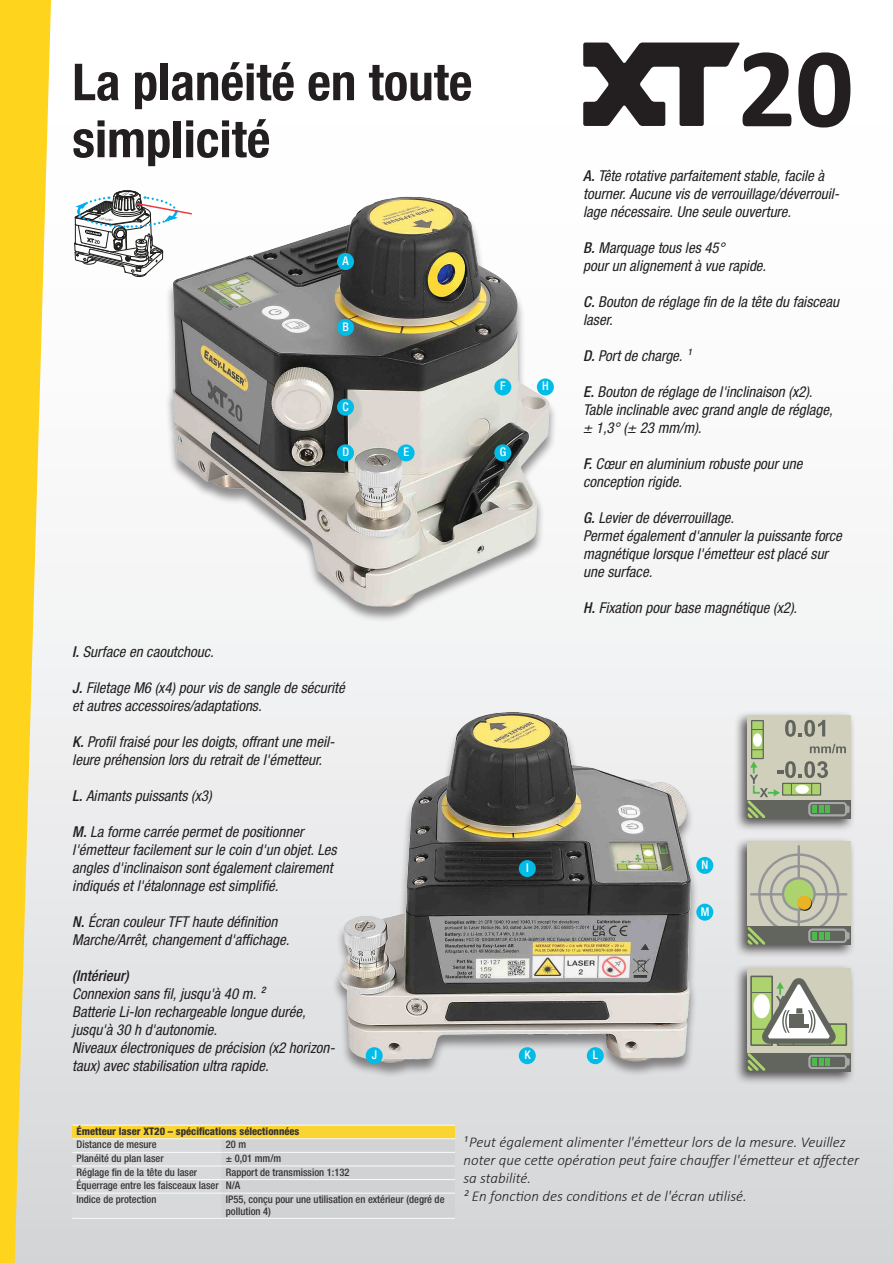
<style>
.page{position:relative;width:893px;height:1263px;background:#fff}
.page>*{position:absolute;margin:0;border:0;box-sizing:border-box;transform-origin:0 0}
.t1{font:700 condensed 51px/57px "Helvetica Neue LTW1 G";color:#231f20}
.t2{font:italic condensed 15px/18px "Helvetica Neue LTW1 G";color:#231f20}
.t3{font:italic 300 15px/18px "Calibri";color:#231f20}
.t4{font:italic 500 condensed 15px "Helvetica Neue LTW1 G";color:#231f20}
.TEXT_liten_med_Rubri{font:500 condensed 12px "Helvetica Neue LTW1 G";color:#fff}
.t5{font:500 condensed 10.5px/13.6px "Helvetica Neue LTW1 G";color:#231f20}
.t6{font:800 condensed 10.5px "Helvetica Neue LTW1 G";color:#231f20}
.s1{font-weight:500}
</style>
<div class="page">
<div style="left:0;top:0;width:893px;height:1263px;background:linear-gradient(to bottom,#fff,#d9dadc)"></div>
<svg style="left:0;top:0;width:51px;height:1263px;background:#f6db65"></svg>
<img style="left:329px;top:708px;width:368px;height:368px">
<div style="left:165px;top:197px;width:393px;height:425px;background:#231f20;opacity:.5"></div>
<img style="left:167px;top:192px;width:389px;height:420px">
<div style="left:734px;top:963px;width:121px;height:122px;background:#231f20;opacity:.75"></div>
<svg style="left:849px;top:1053px;width:1px;height:18px"></svg>
<svg style="left:747px;top:968px;width:102px;height:103px;background:#acb39c"></svg>
<div style="left:734px;top:837px;width:121px;height:122px;background:#231f20;opacity:.75"></div>
<div style="left:747px;top:842px;width:103px;height:103px;background:#cfcfbc"></div>
<svg style="left:747px;top:926px;width:103px;height:19px"></svg>
<svg style="left:748px;top:845px;width:101px;height:99px"></svg>
<div style="left:825px;top:932px;width:5px;height:8px;background:#50b94c"></div>
<div style="left:734px;top:711px;width:121px;height:121px;background:#231f20;opacity:.75"></div>
<div style="left:747px;top:715px;width:103px;height:104px;background:#cfcfbc"></div>
<div style="left:747px;top:800px;width:103px;height:18px;background:#61655d"></div>
<div style="left:808px;top:802px;width:39px;height:14px;border:2px solid #a8a9ad;border-radius:3px"></div>
<svg style="left:846px;top:806px;width:3px;height:7px"></svg>
<div style="left:825px;top:805px;width:5px;height:8px;background:#50b94c"></div>
<svg style="left:752px;top:721px;width:11px;height:37px"></svg>
<div style="left:751px;top:720px;width:13px;height:39px;border:1px solid #61655d"></div>
<div style="left:753px;top:733px;width:9px;height:14px;background:#fff;border-radius:50%"></div>
<svg style="left:810px;top:744px;width:36px;height:9px"></svg>
<svg style="left:785px;top:720px;width:40px;height:17px"></svg>
<svg style="left:748px;top:761px;width:80px;height:57px"></svg>
<div style="left:519px;top:1047px;width:17px;height:17px;background:#02bce8;border-radius:50%"></div>
<div style="left:587px;top:1047px;width:17px;height:17px;background:#02bce8;border-radius:50%"></div>
<div style="left:519px;top:860px;width:17px;height:17px;background:#02bce8;border-radius:50%"></div>
<div style="left:696px;top:904px;width:17px;height:17px;background:#02bce8;border-radius:50%"></div>
<div style="left:696px;top:857px;width:17px;height:17px;background:#02bce8;border-radius:50%"></div>
<div style="left:366px;top:1047px;width:17px;height:17px;background:#02bce8;border-radius:50%"></div>
<svg style="left:583px;top:43px;width:208px;height:83px"></svg>
<svg style="left:798px;top:52px;width:52px;height:76px"></svg>
<div style="left:398px;top:444px;width:17px;height:17px;background:#02bce8;border-radius:50%"></div>
<div style="left:337px;top:444px;width:17px;height:17px;background:#02bce8;border-radius:50%"></div>
<div style="left:537px;top:378px;width:17px;height:17px;background:#02bce8;border-radius:50%"></div>
<div style="left:494px;top:378px;width:17px;height:17px;background:#02bce8;border-radius:50%"></div>
<div style="left:494px;top:444px;width:17px;height:17px;background:#02bce8;border-radius:50%"></div>
<div style="left:337px;top:399px;width:17px;height:17px;background:#02bce8;border-radius:50%"></div>
<div style="left:337px;top:319px;width:17px;height:17px;background:#02bce8;border-radius:50%"></div>
<div style="left:337px;top:253px;width:17px;height:17px;background:#02bce8;border-radius:50%"></div>
<svg style="left:73px;top:190px;width:120px;height:88px"></svg>
<div style="left:72px;top:1125px;width:383px;height:14px;background:#fad430"></div>
<div style="left:72px;top:1139px;width:383px;height:79px;background:#d1d2d4"></div>
<hr style="left:72px;top:1125px;width:150px;height:1px;background:#fff">
<hr style="left:222px;top:1125px;width:233px;height:1px;background:#fff">
<hr style="left:72px;top:1138px;width:150px;height:1px;background:#fff">
<hr style="left:222px;top:1138px;width:233px;height:1px;background:#fff">
<hr style="left:72px;top:1152px;width:150px;height:1px;background:#fff">
<hr style="left:222px;top:1152px;width:233px;height:1px;background:#fff">
<hr style="left:72px;top:1165px;width:150px;height:1px;background:#fff">
<hr style="left:222px;top:1165px;width:233px;height:1px;background:#fff">
<hr style="left:72px;top:1179px;width:150px;height:1px;background:#fff">
<hr style="left:222px;top:1179px;width:233px;height:1px;background:#fff">
<hr style="left:72px;top:1193px;width:150px;height:1px;background:#fff">
<hr style="left:222px;top:1193px;width:233px;height:1px;background:#fff">
<hr style="left:72px;top:1218px;width:150px;height:1px;background:#fff">
<hr style="left:222px;top:1218px;width:233px;height:1px;background:#fff">
<p class="t1" style="left:72px;top:54px;width:402px">La planéité en toute simplicité</p>
<p class="TEXT_liten_med_Rubri" style="left:343px;top:253px;width:8px">A</p>
<p class="TEXT_liten_med_Rubri" style="left:342px;top:319px;width:8px">B</p>
<p class="TEXT_liten_med_Rubri" style="left:343px;top:399px;width:8px">C</p>
<p class="TEXT_liten_med_Rubri" style="left:342px;top:445px;width:8px">D</p>
<p class="TEXT_liten_med_Rubri" style="left:403px;top:445px;width:7px">E</p>
<p class="t2" style="left:72px;top:643px;width:143px"><span class="s1">I.</span> Surface en caoutchouc.</p>
<p class="t2" style="left:72px;top:679px;width:274px"><span class="s1">J.</span> Filetage M6 (x4) pour vis de sangle de sécurité et autres accessoires/adaptations.</p>
<p class="t2" style="left:72px;top:733px;width:264px"><span class="s1">K.</span> Profil fraisé pour les doigts, offrant une meil&shy;leure préhension lors du retrait de l'émetteur.</p>
<p class="t2" style="left:72px;top:787px;width:141px"><span class="s1">L.</span> Aimants puissants (x3)</p>
<p class="t2" style="left:72px;top:823px;width:266px"><span class="s1">M.</span> La forme carrée permet de positionner l'émetteur facilement sur le coin d'un objet. Les angles d'inclinaison sont également clairement indiqués et l'étalonnage est simplifié.</p>
<p class="t2" style="left:72px;top:913px;width:207px"><span class="s1">N.</span> Écran couleur TFT haute définition</p>
<p class="t2" style="left:72px;top:931px;width:219px">Marche/Arrêt, changement d'affichage.</p>
<p class="t4" style="left:72px;top:967px;width:58px">(Intérieur)</p>
<p class="t2" style="left:72px;top:985px;width:194px">Connexion sans fil, jusqu'à 40 m. ²</p>
<p class="t2" style="left:72px;top:1003px;width:235px">Batterie Li-Ion rechargeable longue durée, jusqu'à 30 h d'autonomie.</p>
<p class="t2" style="left:72px;top:1039px;width:264px">Niveaux électroniques de précision (x2 horizon&shy;taux) avec stabilisation ultra rapide.</p>
<p class="TEXT_liten_med_Rubri" style="left:372px;top:1048px;width:7px">J</p>
<p class="TEXT_liten_med_Rubri" style="left:500px;top:379px;width:7px">F</p>
<p class="TEXT_liten_med_Rubri" style="left:542px;top:379px;width:8px">H</p>
<p class="TEXT_liten_med_Rubri" style="left:500px;top:445px;width:8px">G</p>
<p class="t2" style="left:583px;top:167px;width:258px"><span class="s1">A.</span> Tête rotative parfaitement stable, facile à tourner. Aucune vis de verrouillage/déverrouil&shy;lage nécessaire. Une seule ouverture.</p>
<p class="t2" style="left:583px;top:239px;width:143px"><span class="s1">B.</span> Marquage tous les 45°</p>
<p class="t2" style="left:583px;top:257px;width:184px">pour un alignement à vue rapide.</p>
<p class="t2" style="left:583px;top:293px;width:257px"><span class="s1">C.</span> Bouton de réglage fin de la tête du faisceau laser.</p>
<p class="t2" style="left:583px;top:347px;width:109px"><span class="s1">D.</span> Port de charge. ¹</p>
<p class="t2" style="left:583px;top:383px;width:231px"><span class="s1">E.</span> Bouton de réglage de l'inclinaison (x2).</p>
<p class="t2" style="left:583px;top:401px;width:251px">Table inclinable avec grand angle de réglage, ± 1,3° (± 23 mm/m).</p>
<p class="t2" style="left:583px;top:455px;width:221px"><span class="s1">F.</span> Cœur en aluminium robuste pour une conception rigide.</p>
<p class="t2" style="left:583px;top:509px;width:152px"><span class="s1">G.</span> Levier de déverrouillage.</p>
<p class="t2" style="left:583px;top:527px;width:260px">Permet également d'annuler la puissante force magnétique lorsque l'émetteur est placé sur une surface.</p>
<p class="t2" style="left:583px;top:599px;width:215px"><span class="s1">H.</span> Fixation pour base magnétique (x2).</p>
<p class="TEXT_liten_med_Rubri" style="left:526px;top:860px;width:4px">I</p>
<p class="TEXT_liten_med_Rubri" style="left:702px;top:857px;width:8px">N</p>
<p class="TEXT_liten_med_Rubri" style="left:701px;top:904px;width:10px">M</p>
<p class="TEXT_liten_med_Rubri" style="left:524px;top:1048px;width:8px">K</p>
<p class="TEXT_liten_med_Rubri" style="left:593px;top:1048px;width:7px">L</p>
<p class="t6" style="left:77px;top:1124px;width:224px">Émetteur laser XT20 – spécifications sélectionnées</p>
<p class="t5" style="left:77px;top:1138px;width:82px">Distance de mesure</p>
<p class="t5" style="left:226px;top:1138px;width:22px">20 m</p>
<p class="t5" style="left:77px;top:1151px;width:89px">Planéité du plan laser</p>
<p class="t5" style="left:226px;top:1151px;width:57px">± 0,01 mm/m</p>
<p class="t5" style="left:77px;top:1165px;width:122px">Réglage fin de la tête du laser</p>
<p class="t5" style="left:77px;top:1165px;width:274px;text-indent:149px">Rapport de transmission 1:132<br>Équerrage entre les faisceaux laser N/A<br>Indice de protection</p>
<p class="t5" style="left:226px;top:1193px;width:220px;line-height:12.6px">IP55, conçu pour une utilisation en extérieur (degré de pollution 4)</p>
<p class="t3" style="left:463px;top:1132px;width:397px">¹ Peut également alimenter l'émetteur lors de la mesure. Veuillez noter que cette opération peut faire chauffer l'émetteur et affecter sa stabilité.</p>
<p class="t3" style="left:463px;top:1186px;width:285px">² En fonction des conditions et de l'écran utilisé.</p>
</div>
